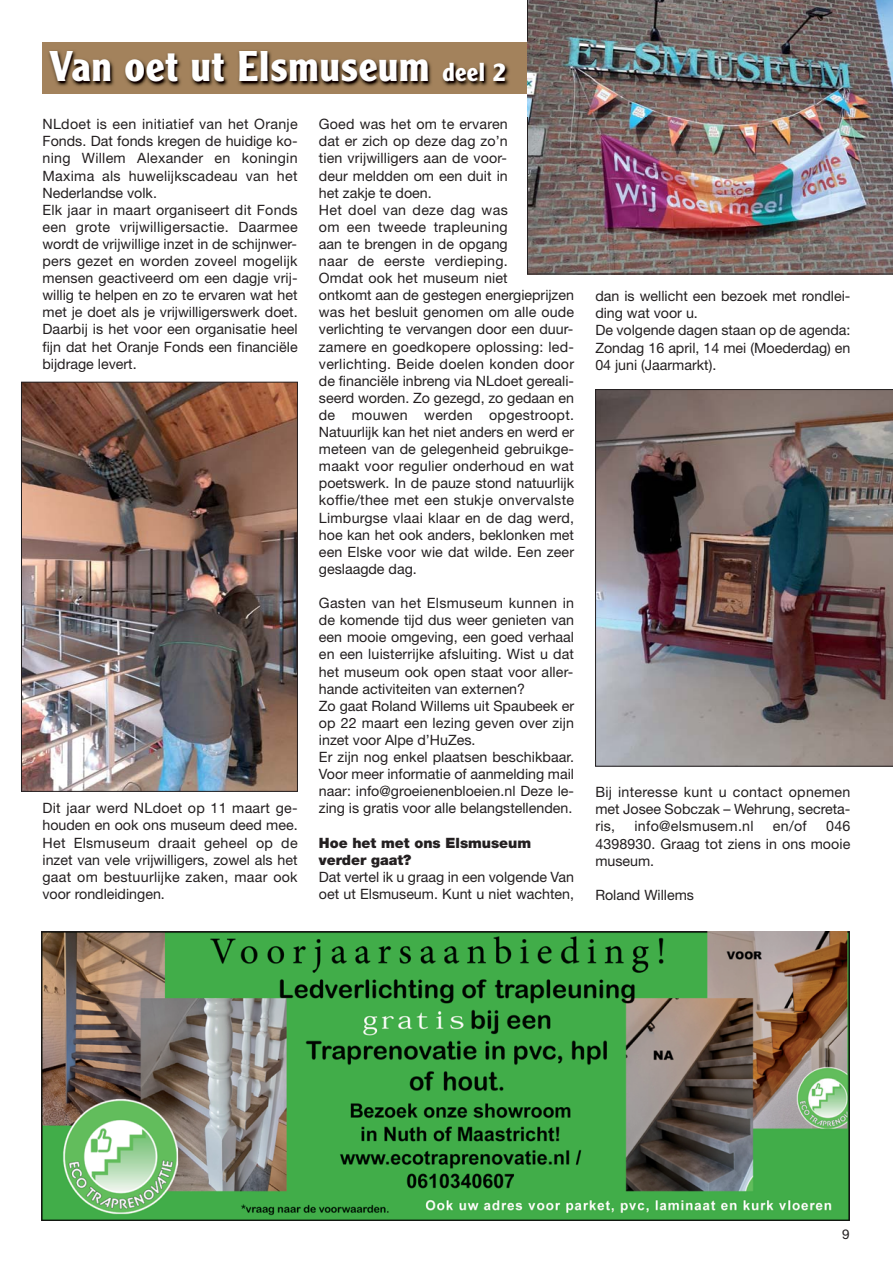
<style>
.page{position:relative;width:893px;height:1263px;background:#fff}
.page>*{position:absolute;margin:0;border:0;box-sizing:border-box;transform-origin:0 0}
.t1{font:700 42px "Clearface Gothic LH";letter-spacing:.025em;color:#fff;scale:.95 1}
.t2{font:14.25px/17.1px "Helvetica Neue";letter-spacing:.005em;color:#231f20}
.t3{font:900 14.25px/17.1px "Helvetica Neue";color:#231f20}
.t4{font:13.5px "Helvetica Neue";color:#231f20}
.s1{font-size:25.5px}
</style>
<div class="page">
<img style="left:42px;top:931px;width:808px;height:289px">
<img style="left:527px;top:0;width:366px;height:274px">
<img style="left:23px;top:384px;width:273px;height:406px">
<div style="left:21px;top:382px;width:277px;height:410px;border:1px solid #231f20"></div>
<img style="left:595px;top:389px;width:298px;height:377px">
<img style="left:42px;top:41px;width:820px;height:75px">
<img style="left:43px;top:43px;width:485px;height:51px">
<svg style="left:527px;top:94px;width:1px;height:22px"></svg>
<h1 class="t1" style="left:49px;top:51px;width:482px">Van oet ut Elsmuseum <span class="s1">deel 2</span></h1>
<p class="t2" style="left:43px;top:117px;width:257px">NLdoet is een initiatief van het Oranje Fonds. Dat fonds kregen de huidige ko&shy;ning Willem Alexander en koningin Maxima als huwelijkscadeau van het Nederlandse volk.<br>Elk jaar in maart organiseert dit Fonds een grote vrijwilligersactie. Daarmee wordt de vrijwillige inzet in de schijnwer&shy;pers gezet en worden zoveel mogelijk mensen geactiveerd om een dagje vrij&shy;willig te helpen en zo te ervaren wat het met je doet als je vrijwilligerswerk doet.<br>Daarbij is het voor een organisatie heel fijn dat het Oranje Fonds een financiële bijdrage levert.</p>
<p class="t2" style="left:43px;top:801px;width:257px;text-align:justify">Dit jaar werd NLdoet op 11 maart ge&shy;houden en ook ons museum deed mee.<br>Het Elsmuseum draait geheel op de inzet van vele vrijwilligers, zowel als het gaat om bestuurlijke zaken, maar ook voor rondleidingen.</p>
<p class="t2" style="left:319px;top:117px;width:257px">Goed was het om te ervaren<br>dat er zich op deze dag zo’n<br>tien vrijwilligers aan de voor-<br>deur meldden om een duit in<br>het zakje te doen.<br>Het doel van deze dag was<br>om een tweede trapleuning<br>aan te brengen in de opgang<br>naar de eerste verdieping.<br>Omdat ook het museum niet<br>ontkomt aan de gestegen energieprijzen was het besluit genomen om alle oude verlichting te vervangen door een duur&shy;zamere en goedkopere oplossing: led&shy;verlichting. Beide doelen konden door de financiële inbreng via NLdoet gereali&shy;seerd worden. Zo gezegd, zo gedaan en de mouwen werden opgestroopt.<br>Natuurlijk kan het niet anders en werd er meteen van de gelegenheid gebruikge&shy;maakt voor regulier onderhoud en wat poetswerk. In de pauze stond natuurlijk koffie/thee met een stukje onvervalste<br>Limburgse vlaai klaar en de dag werd, hoe kan het ook anders, beklonken met een Elske voor wie dat wilde. Een zeer geslaagde dag.</p>
<p class="t2" style="left:319px;top:596px;width:257px">Gasten van het Elsmuseum kunnen in de komende tijd dus weer genieten van een mooie omgeving, een goed verhaal en een luisterrijke afsluiting. Wist u dat het museum ook open staat voor aller&shy;hande activiteiten van externen?<br>Zo gaat Roland Willems uit Spaubeek er op 22 maart een lezing geven over zijn inzet voor Alpe d’HuZes.<br>Er zijn nog enkel plaatsen beschikbaar.<br>Voor meer informatie of aanmelding mail naar: info@groeienenbloeien.nl Deze le&shy;zing is gratis voor alle belangstellenden.</p>
<p class="t3" style="left:319px;top:835px;width:214px">Hoe het met ons Elsmuseum verder gaat?</p>
<p class="t2" style="left:319px;top:869px;width:257px">Dat vertel ik u graag in een volgende Van oet ut Elsmuseum. Kunt u niet wachten,</p>
<p class="t2" style="left:595px;top:289px;width:257px">dan is wellicht een bezoek met rondlei&shy;ding wat voor u.<br>De volgende dagen staan op de agenda:<br>Zondag 16 april, 14 mei (Moederdag) en<br>04 juni (Jaarmarkt).</p>
<p class="t2" style="left:595px;top:785px;width:257px;text-align:justify">Bij interesse kunt u contact opnemen met Josee Sobczak – Wehrung, secreta&shy;ris,</p>
<p class="t2" style="left:634px;top:819px;width:121px">info@elsmusem.nl</p>
<p class="t2" style="left:773px;top:819px;width:35px">en/of</p>
<p class="t2" style="left:595px;top:819px;width:257px;text-align:justify;text-indent:231px">046<br>4398930. Graag tot ziens in ons mooie museum.</p>
<p class="t2" style="left:595px;top:888px;width:100px">Roland Willems</p>
<p class="t4" style="left:842px;top:1229px;width:9px">9</p>
</div>
